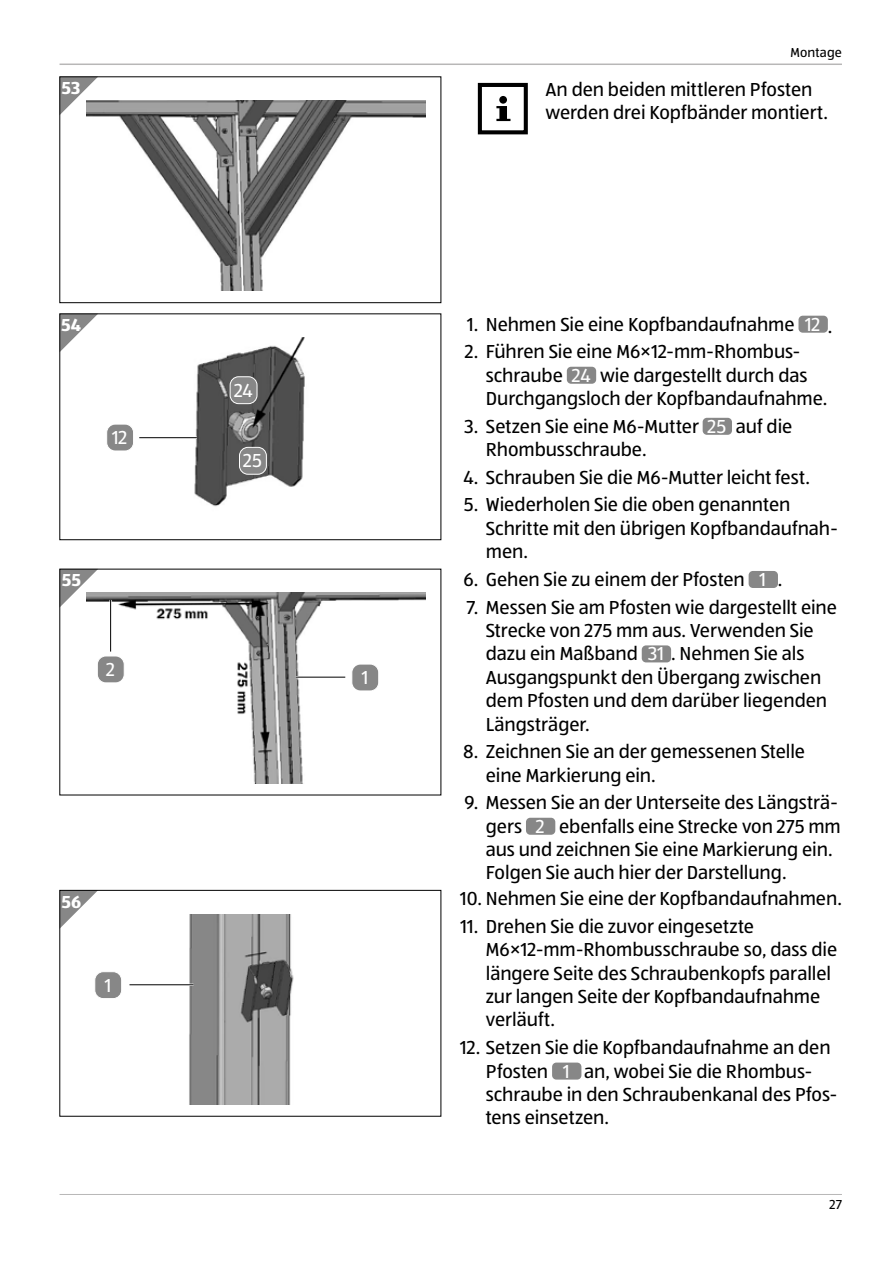
<style>
.page{position:relative;width:893px;height:1263px;background:#fff}
.page>*{position:absolute;margin:0;border:0;box-sizing:border-box;transform-origin:0 0}
.t1{font:19.5px/23.4px "ALDISUEDOT";letter-spacing:-.005em;color:#000}
.t2{font:19.5px "ALDISUEDOT";color:#fff}
.t3{font:700 18px "ALDISUEDOT";color:#fff}
.t4{font:13.5px "ALDISUEDOT";letter-spacing:.01em;color:#000}
.s1{color:#fff}
</style>
<div class="page">
<hr style="left:60px;top:1194px;width:782px;height:1px;background:#b8b7b7">
<hr style="left:60px;top:64px;width:782px;height:1px;background:#b8b7b7">
<svg style="left:62px;top:79px;width:36px;height:34px"></svg>
<img style="left:86px;top:101px;width:339px;height:190px">
<div style="left:60px;top:77px;width:381px;height:226px;border:1px solid #000"></div>
<div style="left:478px;top:83px;width:50px;height:51px;border:4px solid #000"></div>
<div style="left:499px;top:96px;width:8px;height:8px;background:#000;border-radius:50%"></div>
<svg style="left:496px;top:106px;width:14px;height:15px"></svg>
<svg style="left:62px;top:316px;width:34px;height:34px"></svg>
<img style="left:86px;top:338px;width:219px;height:169px">
<div style="left:60px;top:314px;width:381px;height:226px;border:1px solid #000"></div>
<hr style="left:139px;top:437px;width:58px;height:2px;background:#fff">
<hr style="left:139px;top:437px;width:58px;height:1px;background:#000">
<div style="left:107px;top:424px;width:27px;height:27px;background:#878787;border-radius:9px"></div>
<div style="left:106px;top:424px;width:28px;height:27px;border:1px solid #fff;border-radius:9px"></div>
<div style="left:239px;top:447px;width:27px;height:27px;background:#878787;border-radius:9px"></div>
<div style="left:239px;top:447px;width:28px;height:28px;border:1px solid #fff;border-radius:9px"></div>
<div style="left:230px;top:377px;width:27px;height:27px;background:#878787;border-radius:9px"></div>
<div style="left:230px;top:376px;width:27px;height:28px;border:1px solid #fff;border-radius:9px"></div>
<div style="left:798px;top:316px;width:30px;height:17px;background:#878787;border-radius:4px"></div>
<div style="left:567px;top:367px;width:29px;height:17px;background:#878787;border-radius:4px"></div>
<div style="left:703px;top:418px;width:29px;height:17px;background:#878787;border-radius:4px"></div>
<svg style="left:62px;top:571px;width:36px;height:34px"></svg>
<img style="left:86px;top:593px;width:339px;height:190px">
<hr style="left:296px;top:676px;width:49px;height:2px;background:#fff">
<hr style="left:296px;top:677px;width:49px;height:1px;background:#000">
<hr style="left:109px;top:600px;width:3px;height:51px;background:#fff">
<hr style="left:110px;top:600px;width:1px;height:51px;background:#000">
<div style="left:352px;top:664px;width:27px;height:27px;background:#878787;border-radius:9px"></div>
<div style="left:351px;top:664px;width:28px;height:27px;border:1px solid #fff;border-radius:9px"></div>
<div style="left:97px;top:656px;width:27px;height:27px;background:#878787;border-radius:9px"></div>
<div style="left:97px;top:656px;width:28px;height:27px;border:1px solid #fff;border-radius:9px"></div>
<div style="left:749px;top:571px;width:29px;height:17px;background:#878787;border-radius:4px"></div>
<div style="left:642px;top:645px;width:29px;height:17px;background:#878787;border-radius:4px"></div>
<div style="left:526px;top:818px;width:29px;height:17px;background:#878787;border-radius:4px"></div>
<svg style="left:62px;top:892px;width:34px;height:34px"></svg>
<img style="left:189px;top:914px;width:105px;height:190px">
<div style="left:60px;top:890px;width:381px;height:226px;border:1px solid #000"></div>
<hr style="left:129px;top:984px;width:64px;height:2px;background:#fff">
<hr style="left:129px;top:984px;width:64px;height:1px;background:#000">
<div style="left:95px;top:972px;width:27px;height:26px;background:#878787;border-radius:9px"></div>
<div style="left:94px;top:971px;width:28px;height:28px;border:1px solid #fff;border-radius:9px"></div>
<div style="left:552px;top:1062px;width:29px;height:17px;background:#878787;border-radius:4px"></div>
<p class="t4" style="left:790px;top:43px;width:53px">Montage</p>
<p class="t3" style="left:62px;top:76px;width:20px">53</p>
<p class="t1" style="left:545px;top:77px;width:284px">An den beiden mittleren Pfosten werden drei Kopfbänder montiert.</p>
<p class="t3" style="left:61px;top:312px;width:21px">54</p>
<p class="t2" style="left:112px;top:425px;width:14px">12</p>
<p class="t2" style="left:234px;top:377px;width:20px">24</p>
<p class="t2" style="left:243px;top:448px;width:20px">25</p>
<p class="t1" style="left:467px;top:312px;width:367px">1. Nehmen Sie eine Kopfbandaufnahme <span class="s1">12</span> .</p>
<p class="t1" style="left:486px;top:339px;width:343px;text-indent:-21px">2. Führen Sie eine M6×12-mm-Rhombus&shy;schraube <span class="s1">24</span> wie dargestellt durch das<br>Durchgangsloch der Kopfbandaufnahme.</p>
<p class="t1" style="left:486px;top:414px;width:308px;text-indent:-21px">3. Setzen Sie eine M6-Mutter <span class="s1">25</span> auf die<br>Rhombusschraube.</p>
<p class="t1" style="left:463px;top:465px;width:348px">4. Schrauben Sie die M6-Mutter leicht fest.</p>
<p class="t1" style="left:486px;top:493px;width:353px;text-indent:-22px">5. Wiederholen Sie die oben genannten<br>Schritte mit den übrigen Kopfbandaufnah&shy;men.</p>
<p class="t3" style="left:62px;top:568px;width:21px">55</p>
<p class="t2" style="left:106px;top:657px;width:8px">2</p>
<p class="t2" style="left:362px;top:665px;width:8px">1</p>
<p class="t1" style="left:463px;top:567px;width:321px">6. Gehen Sie zu einem der Pfosten <span class="s1">1</span> .</p>
<p class="t1" style="left:486px;top:595px;width:353px;text-indent:-19px">7. Messen Sie am Pfosten wie dargestellt eine Strecke von 275 mm aus. Verwenden Sie dazu ein Maßband <span class="s1">31</span> . Nehmen Sie als Ausgangspunkt den Übergang zwischen dem Pfosten und dem darüber liegenden Längsträger.</p>
<p class="t1" style="left:486px;top:739px;width:321px;text-indent:-23px">8. Zeichnen Sie an der gemessenen Stelle eine Markierung ein.</p>
<p class="t1" style="left:486px;top:790px;width:356px;text-indent:-21px">9. Messen Sie an der Unterseite des Längsträ&shy;gers <span class="s1">2</span> ebenfalls eine Strecke von 275 mm aus und zeichnen Sie eine Markierung ein.<br>Folgen Sie auch hier der Darstellung.</p>
<p class="t3" style="left:62px;top:889px;width:21px">56</p>
<p class="t2" style="left:105px;top:972px;width:8px">1</p>
<p class="t1" style="left:460px;top:886px;width:383px">10. Nehmen Sie eine der Kopfbandaufnahmen.</p>
<p class="t1" style="left:486px;top:914px;width:353px;text-indent:-25px">11. Drehen Sie die zuvor eingesetzte M6×12-mm-Rhombusschraube so, dass die längere Seite des Schraubenkopfs parallel zur langen Seite der Kopfbandaufnahme verläuft.</p>
<p class="t1" style="left:486px;top:1035px;width:353px;text-indent:-25px">12. Setzen Sie die Kopfbandaufnahme an den Pfosten <span class="s1">1</span> an, wobei Sie die Rhombus&shy;schraube in den Schraubenkanal des Pfos&shy;tens einsetzen.</p>
<p class="t4" style="left:829px;top:1195px;width:14px">27</p>
</div>
